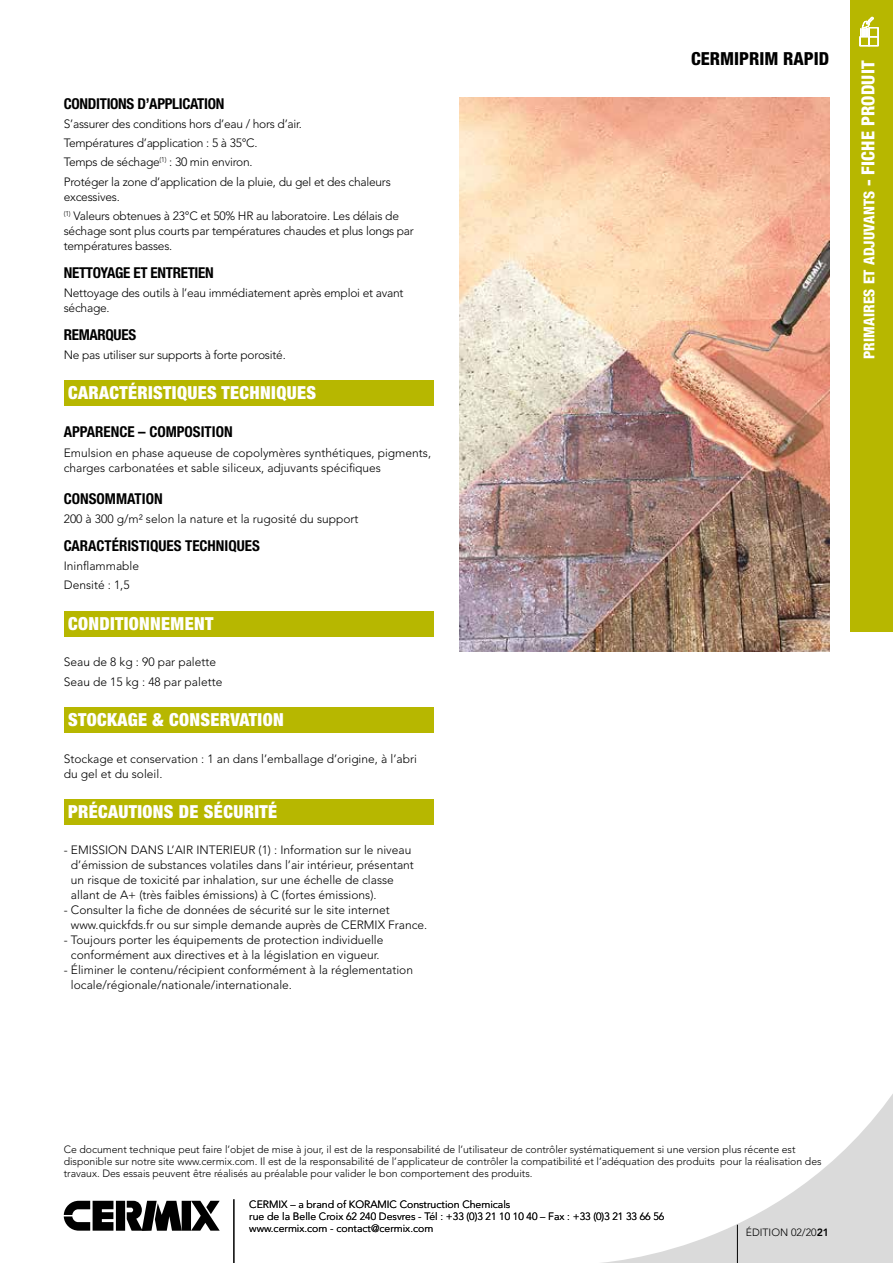
<style>
.page{position:relative;width:893px;height:1263px;background:#fff}
.page>*{position:absolute;margin:0;border:0;box-sizing:border-box;transform-origin:0 0}
.t1{font:900 condensed 18px "Helvetica Neue LT Std";letter-spacing:.02em;color:#fff}
.t2{font:800 condensed 18px "Helvetica Neue LT Std";color:#000}
.t3{font:700 condensed 15px "Helvetica Neue LT Std";color:#000}
.t4{font:700 condensed 15px "Helvetica Neue LT Std";letter-spacing:-.02em;color:#000}
.t5{font:800 condensed 15px "Helvetica Neue LT Std";letter-spacing:.01em;color:#fff}
.t6{font:300 12px/15px "Avenir LT Std";color:#000}
.t7{font:300 12px/19.2px "Avenir LT Std";letter-spacing:-.02em;color:#000}
.t8{font:300 10.5px/12px "Avenir LT Std";letter-spacing:-.005em;color:#000}
.s1{font-size:18px}
.s2{font-family:"Avenir LT Pro";font-weight:800}
</style>
<div class="page">
<div style="left:850px;top:0;width:43px;height:631px;background:#b7b700"></div>
<svg style="left:601px;top:1094px;width:292px;height:169px"></svg>
<hr style="left:737px;top:1225px;width:1px;height:38px;background:#000">
<svg style="left:860px;top:17px;width:18px;height:29px"></svg>
<svg style="left:64px;top:1201px;width:156px;height:30px"></svg>
<hr style="left:233px;top:1199px;width:2px;height:64px;background:#000">
<div style="left:64px;top:707px;width:370px;height:25px;background:#b7b700"></div>
<div style="left:64px;top:611px;width:370px;height:26px;background:#b7b700"></div>
<img style="left:459px;top:98px;width:370px;height:554px">
<div style="left:64px;top:799px;width:370px;height:25px;background:#b7b700"></div>
<div style="left:64px;top:380px;width:370px;height:25px;background:#b7b700"></div>
<p class="t4" style="left:64px;top:94px;width:162px">CONDITIONS D’APPLICATION</p>
<p class="t7" style="left:64px;top:114px;width:329px">S’assurer des conditions hors d’eau / hors d’air.<br>Températures d’application : 5 à 35°C.<br>Temps de séchage<sup>(1)</sup> : 30 min environ.<br>Protéger la zone d’application de la pluie, du gel et des chaleurs</p>
<p class="t7" style="left:64px;top:187px;width:337px">excessives.<br><sup>(1)</sup> Valeurs obtenues à 23°C et 50% HR au laboratoire. Les délais de</p>
<p class="t7" style="left:64px;top:223px;width:352px;line-height:15px">séchage sont plus courts par températures chaudes et plus longs par températures basses.</p>
<p class="t4" style="left:64px;top:263px;width:151px">NETTOYAGE ET ENTRETIEN</p>
<p class="t7" style="left:64px;top:285px;width:341px;line-height:15px">Nettoyage des outils à l’eau immédiatement après emploi et avant séchage.</p>
<p class="t4" style="left:64px;top:325px;width:74px">REMARQUES</p>
<p class="t7" style="left:64px;top:345px;width:223px">Ne pas utiliser sur supports à forte porosité.</p>
<h1 class="t1" style="left:68px;top:382px;width:250px">CARACTÉRISTIQUES TECHNIQUES</h1>
<p class="t3" style="left:64px;top:423px;width:170px">APPARENCE – COMPOSITION</p>
<p class="t6" style="left:64px;top:445px;width:369px">Emulsion en phase aqueuse de copolymères synthétiques, pigments, charges carbonatées et sable siliceux, adjuvants spécifiques</p>
<p class="t3" style="left:64px;top:489px;width:100px">CONSOMMATION</p>
<p class="t6" style="left:64px;top:511px;width:296px">200 à 300 g/m² selon la nature et la rugosité du support</p>
<p class="t3" style="left:64px;top:536px;width:198px">CARACTÉRISTIQUES TECHNIQUES</p>
<p class="t6" style="left:64px;top:556px;width:77px;line-height:19.2px">Ininflammable<br>Densité : 1,5</p>
<h1 class="t1" style="left:68px;top:613px;width:147px">CONDITIONNEMENT</h1>
<p class="t6" style="left:64px;top:653px;width:160px;line-height:19.2px">Seau de 8 kg : 90 par palette<br>Seau de 15 kg : 48 par palette</p>
<h1 class="t1" style="left:68px;top:708px;width:217px">STOCKAGE &amp; CONSERVATION</h1>
<p class="t6" style="left:64px;top:751px;width:355px">Stockage et conservation : 1 an dans l’emballage d’origine, à l’abri du gel et du soleil.</p>
<h1 class="t1" style="left:68px;top:801px;width:211px">PRÉCAUTIONS DE SÉCURITÉ</h1>
<p class="t6" style="left:71px;top:843px;width:345px;text-indent:-7px">- EMISSION DANS L’AIR INTERIEUR (1) : Information sur le niveau d’émission de substances volatiles dans l’air intérieur, présentant un risque de toxicité par inhalation, sur une échelle de classe allant de A+ (très faibles émissions) à C (fortes émissions).</p>
<p class="t6" style="left:71px;top:903px;width:358px;text-indent:-7px">- Consulter la fiche de données de sécurité sur le site internet www.quickfds.fr ou sur simple demande auprès de CERMIX France.</p>
<p class="t6" style="left:64px;top:933px;width:321px;text-align:center">- Toujours porter les équipements de protection individuelle conformément aux directives et à la législation en vigueur.</p>
<p class="t6" style="left:71px;top:963px;width:344px;text-indent:-7px">- Éliminer le contenu/récipient conformément à la réglementation locale/régionale/nationale/internationale.</p>
<h1 class="t2" style="left:691px;top:47px;width:140px">CERMIPRIM RAPID</h1>
<p class="t5" style="left:860px;top:359px;width:300px;rotate:-90deg">PRIMAIRES ET ADJUVANTS <span class="s1">- FICHE PRODUIT</span></p>
<p class="t8" style="left:64px;top:1143px;width:759px">Ce document technique peut faire l’objet de mise à jour, il est de la responsabilité de l’utilisateur de contrôler systématiquement si une version plus récente est disponible sur notre site www.cermix.com. Il est de la responsabilité de l’applicateur de contrôler la compatibilité et l’adéquation des produits pour la réalisation des travaux. Des essais peuvent être réalisés au préalable pour valider le bon comportement des produits.</p>
<p class="t8" style="left:249px;top:1198px;width:417px">CERMIX – a brand of KORAMIC Construction Chemicals<br>rue de la Belle Croix 62 240 Desvres - Tél : +33 (0)3 21 10 10 40 – Fax : +33 (0)3 21 33 66 56 www.cermix.com - contact@cermix.com</p>
<p class="t8" style="left:746px;top:1226px;width:85px">ÉDITION 02/20<span class="s2">21</span></p>
</div>
